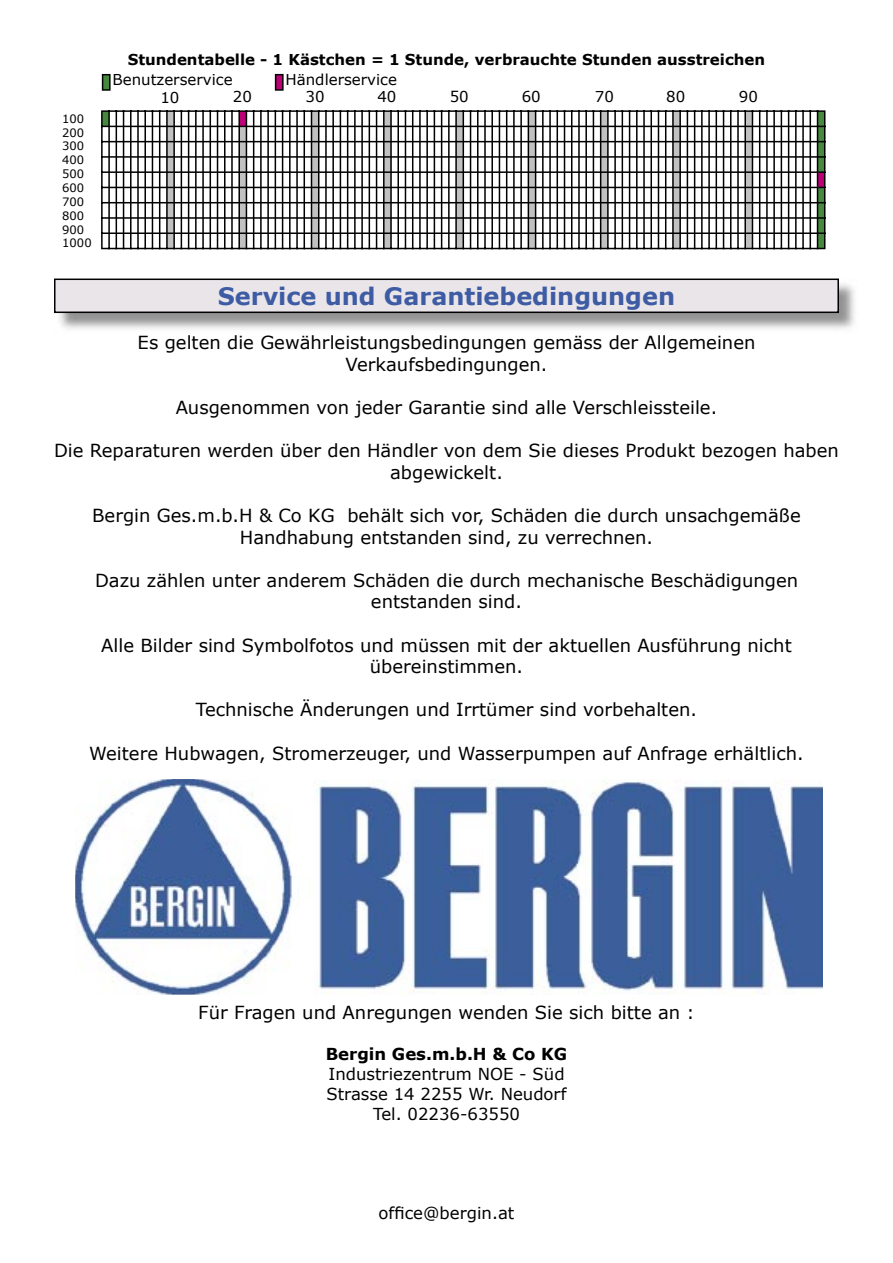
<style>
.page{position:relative;width:893px;height:1263px;background:#fff}
.page>*{position:absolute;margin:0;border:0;box-sizing:border-box;transform-origin:0 0}
.t1{font:700 24px "Verdana";color:#3d5ca4}
.t2{font:18px/21.6px "Verdana";color:#000;text-align:center}
.t3{font:16.5px/19.8px "Verdana";color:#000;text-align:center}
.t4{font:700 16.5px "Verdana";color:#000}
.t5{font:700 15px "Verdana";color:#000}
.t6{font:15px "Verdana";color:#000}
.t7{font:11.55px/13.8px "Verdana";color:#000}
</style>
<div class="page">
<svg style="left:101px;top:110px;width:724px;height:139px"></svg>
<svg style="left:239px;top:111px;width:586px;height:77px"></svg>
<svg style="left:275px;top:74px;width:9px;height:17px"></svg>
<svg style="left:102px;top:74px;width:9px;height:17px"></svg>
<img style="left:55px;top:284px;width:800px;height:46px">
<div style="left:55px;top:279px;width:783px;height:33px;background:#eae5e9"></div>
<hr style="left:54px;top:279px;width:2px;height:33px;background:#000">
<hr style="left:55px;top:312px;width:783px;height:1px;background:#000">
<hr style="left:837px;top:279px;width:2px;height:33px;background:#000">
<hr style="left:55px;top:279px;width:783px;height:1px;background:#000">
<img style="left:75px;top:779px;width:748px;height:215px">
<p class="t7" style="left:62px;top:111px;width:31px">100<br>200<br>300<br>400<br>500<br>600<br>700<br>800<br>900<br>1000</p>
<p class="t5" style="left:128px;top:50px;width:639px">Stundentabelle - 1 Kästchen = 1 Stunde, verbrauchte Stunden ausstreichen</p>
<p class="t6" style="left:112px;top:70px;width:122px">Benutzerservice</p>
<p class="t6" style="left:286px;top:70px;width:113px">Händlerservice</p>
<p class="t6" style="left:233px;top:87px;width:21px">20</p>
<p class="t6" style="left:306px;top:87px;width:21px">30</p>
<p class="t6" style="left:377px;top:87px;width:21px">40</p>
<p class="t6" style="left:450px;top:87px;width:21px">50</p>
<p class="t6" style="left:522px;top:87px;width:21px">60</p>
<p class="t6" style="left:595px;top:87px;width:21px">70</p>
<p class="t6" style="left:666px;top:87px;width:21px">80</p>
<p class="t6" style="left:739px;top:87px;width:21px">90</p>
<p class="t6" style="left:160px;top:88px;width:21px">10</p>
<h1 class="t1" style="left:218px;top:281px;width:459px">Service und Garantiebedingungen</h1>
<p class="t2" style="left:138px;top:331px;width:619px">Es gelten die Gewährleistungsbedingungen gemäss der Allgemeinen<br>Verkaufsbedingungen.</p>
<p class="t2" style="left:176px;top:396px;width:543px">Ausgenommen von jeder Garantie sind alle Verschleissteile.</p>
<p class="t2" style="left:54px;top:439px;width:786px">Die Reparaturen werden über den Händler von dem Sie dieses Produkt bezogen haben abgewickelt.</p>
<p class="t2" style="left:92px;top:504px;width:710px">Bergin Ges.m.b.H &amp; Co KG behält sich vor, Schäden die durch unsachgemäße<br>Handhabung entstanden sind, zu verrechnen.</p>
<p class="t2" style="left:95px;top:569px;width:705px">Dazu zählen unter anderem Schäden die durch mechanische Beschädigungen entstanden sind.</p>
<p class="t2" style="left:101px;top:634px;width:692px">Alle Bilder sind Symbolfotos und müssen mit der aktuellen Ausführung nicht übereinstimmen.</p>
<p class="t2" style="left:196px;top:698px;width:503px">Technische Änderungen und Irrtümer sind vorbehalten.</p>
<p class="t2" style="left:89px;top:742px;width:716px">Weitere Hubwagen, Stromerzeuger, und Wasserpumpen auf Anfrage erhältlich.</p>
<p class="t2" style="left:198px;top:1001px;width:498px">Für Fragen und Anregungen wenden Sie sich bitte an :</p>
<p class="t4" style="left:326px;top:1044px;width:243px">Bergin Ges.m.b.H &amp; Co KG</p>
<p class="t3" style="left:327px;top:1063px;width:241px">Industriezentrum NOE - Süd<br>Strasse 14 2255 Wr. Neudorf<br>Tel. 02236-63550</p>
<p class="t3" style="left:379px;top:1202px;width:137px">office@bergin.at</p>
</div>
